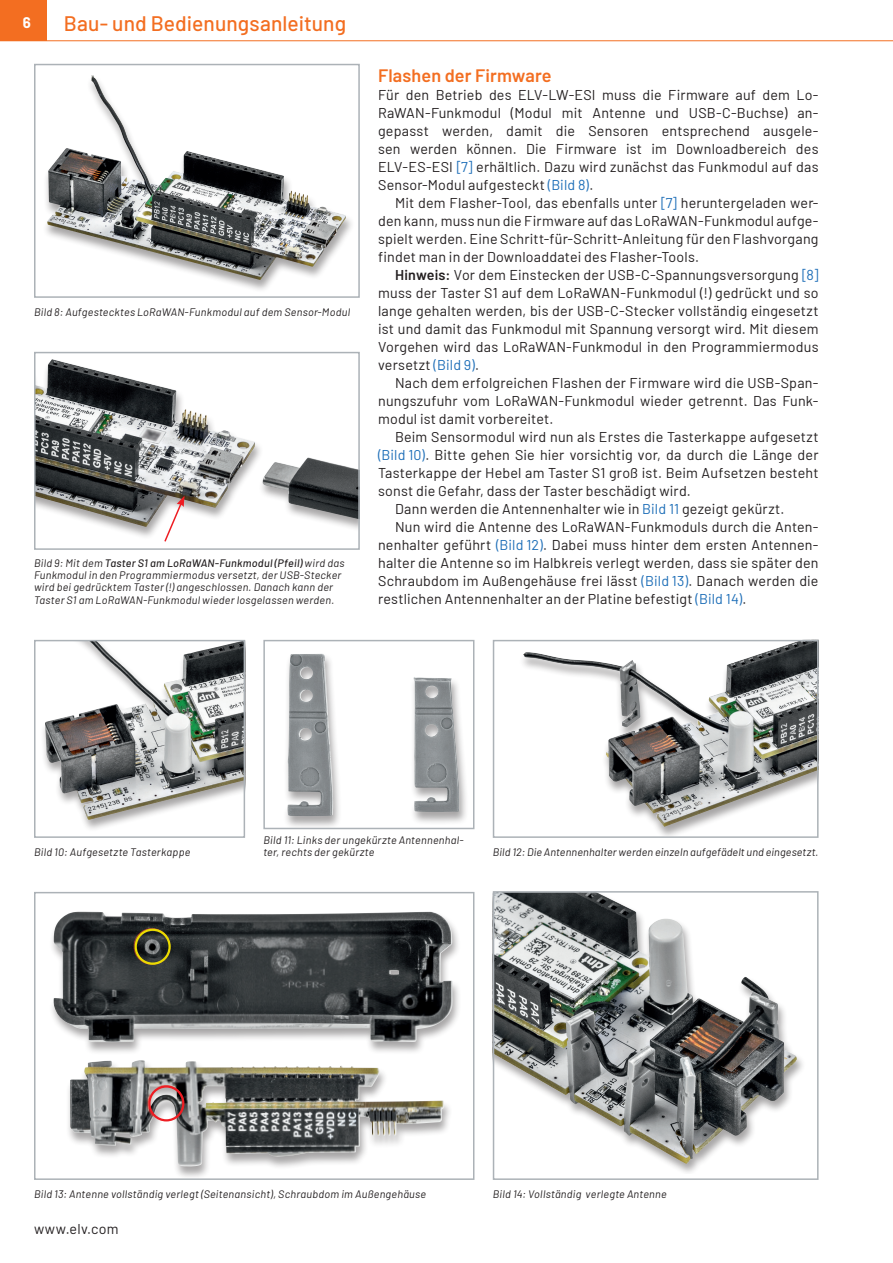
<style>
.page{position:relative;width:893px;height:1263px;background:#fff}
.page>*{position:absolute;margin:0;border:0;box-sizing:border-box;transform-origin:0 0}
.t1{font:500 21px "Barlow";letter-spacing:.005em;color:#f36e21}
.ZZ{font:600 18px "Barlow";letter-spacing:.005em;color:#f36e21}
.t2{font:700 15px "Barlow";color:#fff}
.Fließtext_Neue_Zeile{font:14.25px/18px "Barlow";letter-spacing:.015em;color:#231f20;text-align:justify}
.Fließtext_Neuer_Absa{font:14.25px/18px "Barlow";letter-spacing:.015em;color:#231f20;text-align:justify}
.Bildunterschrift{font:italic 10.8px/12.3px "Barlow";letter-spacing:.025em;color:#231f20}
.s1{font-weight:500}
.s2{color:#1f6fb8}
.s3{font-weight:600}
</style>
<div class="page">
<div style="left:0;top:0;width:47px;height:40px;background:#f36e21"></div>
<hr style="left:0;top:40px;width:893px;height:1px;background:#f36e21">
<img style="left:47px;top:77px;width:299px;height:203px">
<div style="left:34px;top:358px;width:326px;height:182px;background:#231f20;opacity:.4"></div>
<img style="left:37px;top:359px;width:320px;height:168px">
<div style="left:283px;top:653px;width:186px;height:177px;background:#231f20;opacity:.4"></div>
<img style="left:287px;top:654px;width:172px;height:162px">
<div style="left:519px;top:640px;width:300px;height:198px;background:#231f20;opacity:.4"></div>
<img style="left:523px;top:643px;width:279px;height:86px">
<div style="left:49px;top:911px;width:413px;height:269px;background:#231f20;opacity:.4"></div>
<img style="left:53px;top:912px;width:400px;height:255px">
<div style="left:40px;top:640px;width:205px;height:193px;background:#231f20;opacity:.4"></div>
<img style="left:45px;top:643px;width:197px;height:177px">
<img style="left:496px;top:894px;width:301px;height:270px">
<svg style="left:163px;top:496px;width:21px;height:46px"></svg>
<div style="left:34px;top:64px;width:326px;height:234px;border:2px solid #acb2b7"></div>
<div style="left:34px;top:352px;width:326px;height:198px;border:2px solid #acb2b7"></div>
<div style="left:263px;top:640px;width:211px;height:189px;border:2px solid #acb2b7"></div>
<div style="left:34px;top:640px;width:211px;height:198px;border:2px solid #acb2b7"></div>
<div style="left:493px;top:640px;width:326px;height:198px;border:2px solid #acb2b7"></div>
<div style="left:493px;top:891px;width:326px;height:289px;border:2px solid #acb2b7"></div>
<div style="left:34px;top:892px;width:440px;height:288px;border:2px solid #acb2b7"></div>
<div style="left:135px;top:929px;width:36px;height:36px;border:2px solid #ebdb01;border-radius:50%"></div>
<div style="left:148px;top:1085px;width:36px;height:36px;border:2px solid #ee1d23;border-radius:50%"></div>
<p class="t2" style="left:23px;top:11px;width:10px">6</p>
<h1 class="t1" style="left:64px;top:8px;width:284px">Bau- und Bedienungsanleitung</h1>
<p class="Bildunterschrift" style="left:34px;top:305px;width:318px">Bild 8: Aufgestecktes LoRaWAN-Funkmodul auf dem Sensor-Modul</p>
<p class="Bildunterschrift" style="left:34px;top:556px;width:312px">Bild 9: Mit dem <span class="s1">Taster S1 am LoRaWAN-Funkmodul (Pfeil)</span> wird das Funkmodul in den Programmiermodus versetzt, der USB-Stecker wird bei gedrücktem Taster (!) angeschlossen. Danach kann der Taster S1 am LoRaWAN-Funkmodul wieder losgelassen werden.</p>
<p class="ZZ" style="left:378px;top:62px;width:175px">Flashen der Firmware</p>
<p class="Fließtext_Neuer_Absa" style="left:378px;top:85px;width:442px">Für den Betrieb des ELV-LW-ESI muss die Firmware auf dem Lo-RaWAN-Funkmodul (Modul mit Antenne und USB-C-Buchse) an&shy;gepasst werden, damit die Sensoren entsprechend ausgele&shy;sen werden können. Die Firmware ist im Downloadbereich des ELV-ES-ESI <span class="s2">[7]</span> erhältlich. Dazu wird zunächst das Funkmodul auf das Sensor-Modul aufgesteckt <span class="s2">(Bild 8)</span>.</p>
<p class="Fließtext_Neue_Zeile" style="left:378px;top:193px;width:442px;text-indent:17px">Mit dem Flasher-Tool, das ebenfalls unter <span class="s2">[7]</span> heruntergeladen wer&shy;den kann, muss nun die Firmware auf das LoRaWAN-Funkmodul aufge&shy;spielt werden. Eine Schritt-für-Schritt-Anleitung für den Flashvorgang findet man in der Downloaddatei des Flasher-Tools.</p>
<p class="Fließtext_Neue_Zeile" style="left:378px;top:265px;width:442px;text-indent:17px"><span class="s3">Hinweis:</span> Vor dem Einstecken der USB-C-Spannungsversorgung <span class="s2">[8] </span>muss der Taster S1 auf dem LoRaWAN-Funkmodul (!) gedrückt und so lange gehalten werden, bis der USB-C-Stecker vollständig eingesetzt ist und damit das Funkmodul mit Spannung versorgt wird. Mit diesem Vorgehen wird das LoRaWAN-Funkmodul in den Programmiermodus versetzt <span class="s2">(Bild 9)</span>.</p>
<p class="Fließtext_Neue_Zeile" style="left:378px;top:373px;width:442px;text-indent:17px">Nach dem erfolgreichen Flashen der Firmware wird die USB-Span&shy;nungszufuhr vom LoRaWAN-Funkmodul wieder getrennt. Das Funk&shy;modul ist damit vorbereitet.</p>
<p class="Fließtext_Neue_Zeile" style="left:378px;top:427px;width:442px;text-indent:17px">Beim Sensormodul wird nun als Erstes die Tasterkappe aufgesetzt <span class="s2">(Bild 10)</span>. Bitte gehen Sie hier vorsichtig vor, da durch die Länge der Tasterkappe der Hebel am Taster S1 groß ist. Beim Aufsetzen besteht sonst die Gefahr, dass der Taster beschädigt wird.</p>
<p class="Fließtext_Neue_Zeile" style="left:395px;top:499px;width:391px">Dann werden die Antennenhalter wie in <span class="s2">Bild 11</span> gezeigt gekürzt.</p>
<p class="Fließtext_Neue_Zeile" style="left:378px;top:517px;width:442px;text-indent:17px">Nun wird die Antenne des LoRaWAN-Funkmoduls durch die Anten&shy;nenhalter geführt <span class="s2">(Bild 12)</span>. Dabei muss hinter dem ersten Antennen&shy;halter die Antenne so im Halbkreis verlegt werden, dass sie später den Schraubdom im Außengehäuse frei lässt <span class="s2">(Bild 13)</span>. Danach werden die restlichen Antennenhalter an der Platine befestigt <span class="s2">(Bild 14)</span>.</p>
<p class="Bildunterschrift" style="left:34px;top:845px;width:158px">Bild 10: Aufgesetzte Tasterkappe</p>
<p class="Bildunterschrift" style="left:263px;top:833px;width:202px">Bild 11: Links der ungekürzte Antennenhal&shy;ter, rechts der gekürzte</p>
<p class="Bildunterschrift" style="left:493px;top:845px;width:327px">Bild 12: Die Antennenhalter werden einzeln aufgefädelt und eingesetzt.</p>
<p class="Bildunterschrift" style="left:34px;top:1187px;width:394px">Bild 13: Antenne vollständig verlegt (Seitenansicht), Schraubdom im Außengehäuse</p>
<p class="Bildunterschrift" style="left:493px;top:1187px;width:176px">Bild 14: Vollständig verlegte Antenne</p>
<p class="Fließtext_Neue_Zeile" style="left:34px;top:1219px;width:86px">www.elv.com</p>
</div>
